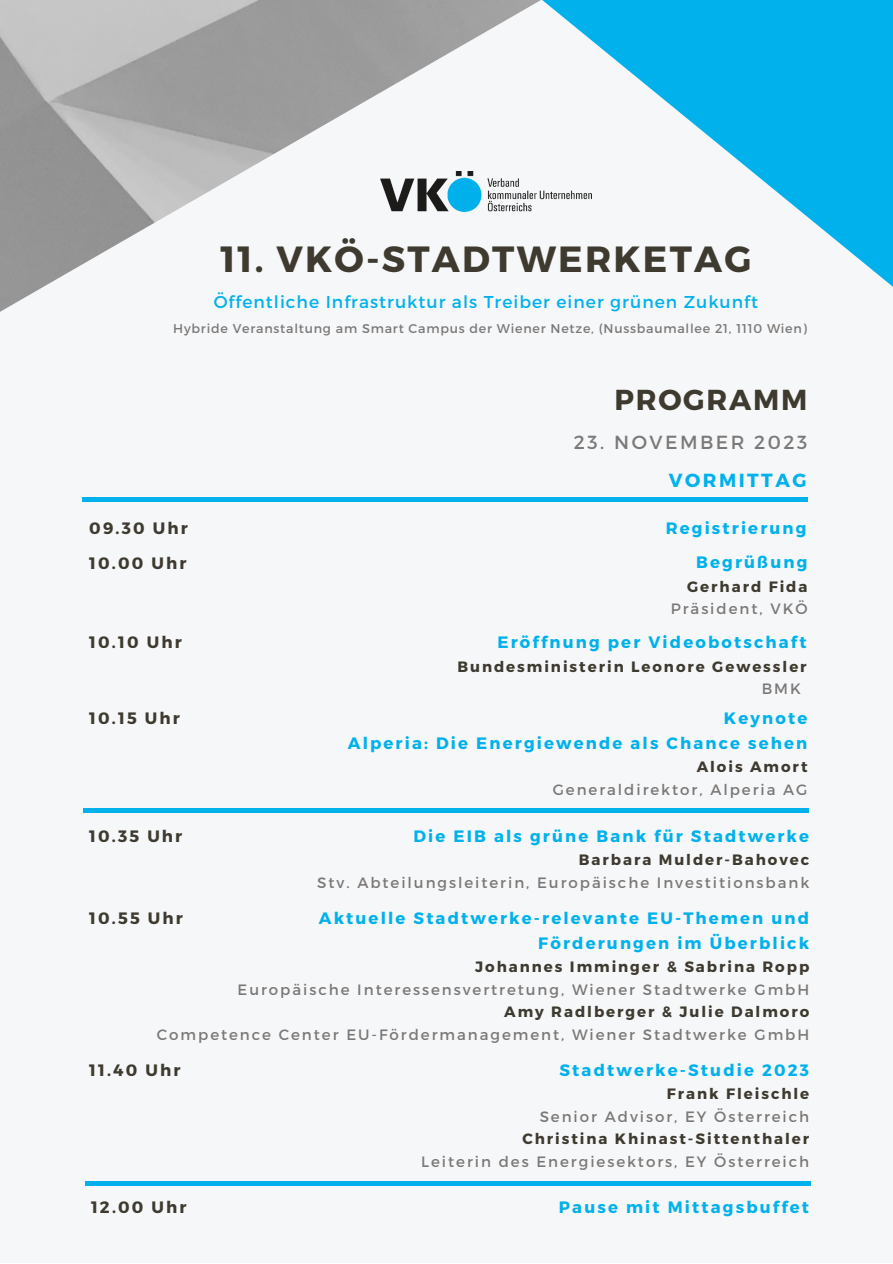
<style>
.page{position:relative;width:893px;height:1264px;background:#fff}
.page>*{position:absolute;margin:0;border:0;box-sizing:border-box;transform-origin:0 0}
.t1{font:700 36.45px "Montserrat";letter-spacing:.06em;color:#3e3a2f}
.t2{font:700 28.8px "Montserrat";letter-spacing:.06em;color:#3e3a2f}
.t3{font:18.9px "Montserrat";letter-spacing:.13em;color:#7b7977}
.t4{font:700 18.9px "Montserrat";letter-spacing:.13em;color:#00b1eb}
.t5{font:17.1px "Montserrat";letter-spacing:.06em;color:#00b1eb}
.t6{font:700 16.5px "Montserrat";letter-spacing:.13em;color:#00b1eb}
.t7{font:700 16.5px "Montserrat";letter-spacing:.13em;color:#3e3a2f}
.t8{font:15px "Montserrat";letter-spacing:.13em;color:#7b7977}
.t9{font:700 15px "Montserrat";letter-spacing:.13em;color:#3e3a2f}
.t10{font:12.6px "Montserrat";letter-spacing:.06em;color:#7b7977}
</style>
<div class="page">
<div style="left:0;top:0;width:892px;height:1262px;background:#f6f7f9"></div>
<div style="left:82px;top:497px;width:725px;height:5px;background:#00b1eb"></div>
<hr style="left:84px;top:808px;width:725px;height:4px;background:#00b1eb">
<hr style="left:85px;top:1181px;width:725px;height:4px;background:#00b1eb">
<img style="left:0;top:0;width:321px;height:312px">
<svg style="left:321px;top:0;width:571px;height:286px"></svg>
<p class="t1" style="left:220px;top:235px;width:532px">11. VKÖ-STADTWERKETAG</p>
<p class="t5" style="left:214px;top:290px;width:546px">Öffentliche Infrastruktur als Treiber einer grünen Zukunft</p>
<p class="t10" style="left:173px;top:320px;width:635px">Hybride Veranstaltung am Smart Campus der Wiener Netze, (Nussbaumallee 21, 1110 Wien)</p>
<p class="t2" style="left:614px;top:381px;width:194px">PROGRAMM</p>
<p class="t3" style="left:574px;top:430px;width:235px">23. NOVEMBER 2023</p>
<p class="t4" style="left:668px;top:468px;width:139px">VORMITTAG</p>
<p class="t7" style="left:89px;top:517px;width:100px">09.30 Uhr</p>
<p class="t6" style="left:665px;top:517px;width:142px">Registrierung</p>
<p class="t6" style="left:696px;top:551px;width:113px">Begrüßung</p>
<p class="t9" style="left:687px;top:576px;width:122px">Gerhard Fida</p>
<p class="t8" style="left:670px;top:599px;width:138px">Präsident, VKÖ</p>
<p class="t7" style="left:89px;top:552px;width:99px">10.00 Uhr</p>
<p class="t7" style="left:89px;top:632px;width:94px">10.10 Uhr</p>
<p class="t6" style="left:497px;top:631px;width:310px">Eröffnung per Videobotschaft</p>
<p class="t9" style="left:457px;top:656px;width:351px">Bundesministerin Leonore Gewessler</p>
<p class="t8" style="left:761px;top:679px;width:41px">BMK</p>
<p class="t7" style="left:89px;top:708px;width:92px">10.15 Uhr</p>
<p class="t6" style="left:724px;top:707px;width:85px">Keynote</p>
<p class="t6" style="left:348px;top:732px;width:461px">Alperia: Die Energiewende als Chance sehen</p>
<p class="t9" style="left:696px;top:757px;width:112px">Alois Amort</p>
<p class="t8" style="left:552px;top:779px;width:256px">Generaldirektor, Alperia AG</p>
<p class="t7" style="left:89px;top:825px;width:95px">10.35 Uhr</p>
<p class="t6" style="left:413px;top:825px;width:397px">Die EIB als grüne Bank für Stadtwerke</p>
<p class="t9" style="left:579px;top:850px;width:232px">Barbara Mulder-Bahovec</p>
<p class="t8" style="left:317px;top:872px;width:493px">Stv. Abteilungsleiterin, Europäische Investitionsbank</p>
<p class="t7" style="left:89px;top:907px;width:95px">10.55 Uhr</p>
<p class="t6" style="left:319px;top:907px;width:491px">Aktuelle Stadtwerke-relevante EU-Themen und</p>
<p class="t6" style="left:538px;top:931px;width:272px">Förderungen im Überblick</p>
<p class="t9" style="left:475px;top:957px;width:335px">Johannes Imminger &amp; Sabrina Ropp</p>
<p class="t8" style="left:237px;top:979px;width:573px">Europäische Interessensvertretung, Wiener Stadtwerke GmbH</p>
<p class="t9" style="left:504px;top:1002px;width:306px">Amy Radlberger &amp; Julie Dalmoro</p>
<p class="t8" style="left:157px;top:1024px;width:653px">Competence Center EU-Fördermanagement, Wiener Stadtwerke GmbH</p>
<p class="t7" style="left:89px;top:1059px;width:93px">11.40 Uhr</p>
<p class="t6" style="left:559px;top:1059px;width:251px">Stadtwerke-Studie 2023</p>
<p class="t9" style="left:666px;top:1084px;width:144px">Frank Fleischle</p>
<p class="t8" style="left:539px;top:1106px;width:271px">Senior Advisor, EY Österreich</p>
<p class="t9" style="left:522px;top:1129px;width:288px">Christina Khinast-Sittenthaler</p>
<p class="t8" style="left:421px;top:1151px;width:389px">Leiterin des Energiesektors, EY Österreich</p>
<p class="t7" style="left:91px;top:1196px;width:97px">12.00 Uhr</p>
<p class="t6" style="left:559px;top:1196px;width:252px">Pause mit Mittagsbuffet</p>
</div>
